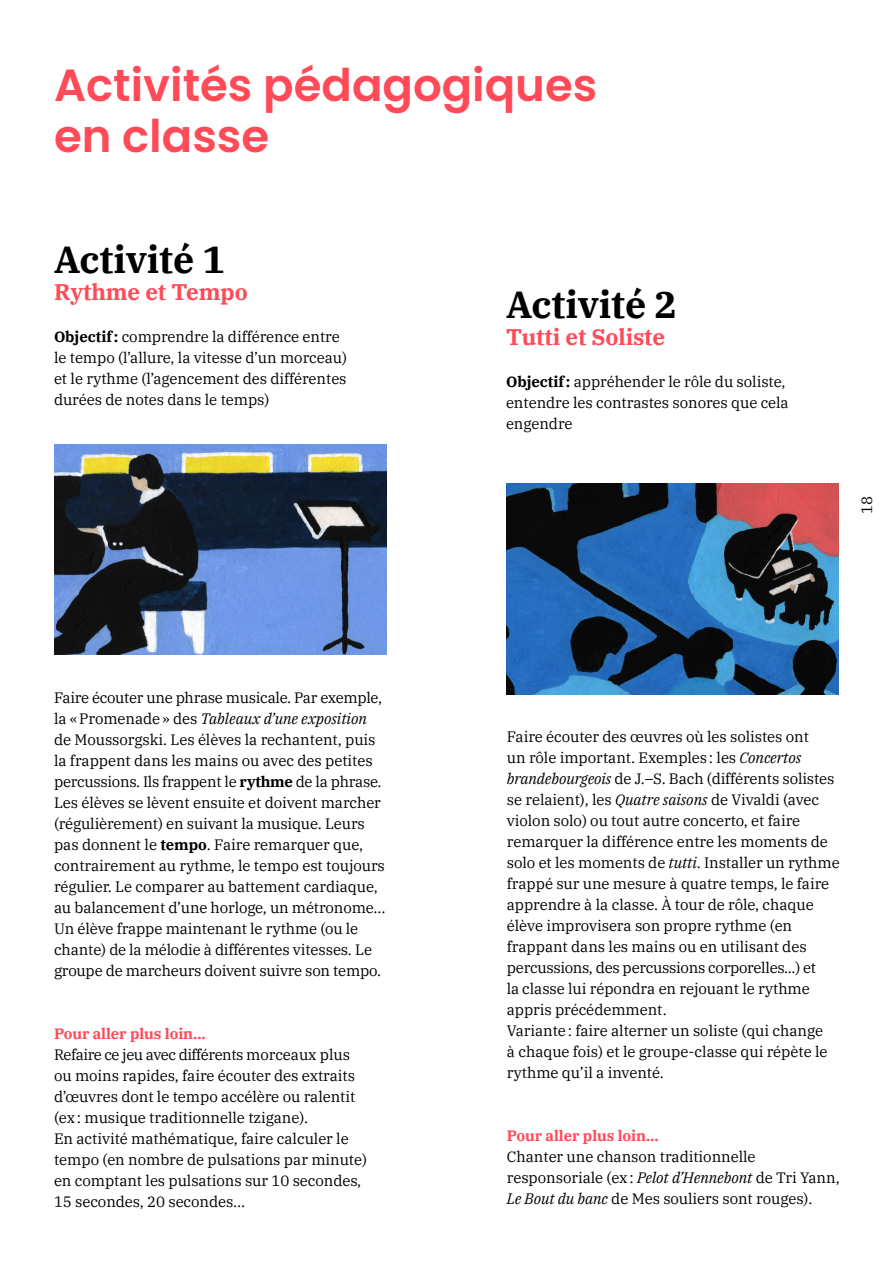
<style>
.page{position:relative;width:893px;height:1263px;background:#fff}
.page>*{position:absolute;margin:0;border:0;box-sizing:border-box;transform-origin:0 0}
.t1{font:600 45px/50.7px "Poppins";color:#ff4a58}
.t2{font:700 37.5px "IBM Plex Serif";letter-spacing:-.005em;color:#000}
.t3{font:700 22.5px "IBM Plex Serif";letter-spacing:-.005em;color:#ff4a58}
.t4{font:15px/21px "IBM Plex Serif";letter-spacing:-.005em;color:#000}
.t5{font:700 15px "IBM Plex Serif";letter-spacing:-.005em;color:#ff4a58}
.s1{font-weight:700}
.s2{font-style:italic}
</style>
<div class="page">
<img style="left:54px;top:444px;width:333px;height:211px">
<img style="left:506px;top:484px;width:333px;height:210px">
<h1 class="t1" style="left:54px;top:60px;width:545px">Activités pédagogiques en classe</h1>
<h2 class="t2" style="left:54px;top:230px;width:173px">Activité 1</h2>
<h3 class="t3" style="left:54px;top:274px;width:195px">Rythme et Tempo</h3>
<p class="t4" style="left:54px;top:325px;width:295px"><span class="s1">Objectif:</span> comprendre la différence entre le tempo (l’allure, la vitesse d’un morceau) et le rythme (l’agencement des différentes durées de notes dans le temps)</p>
<h2 class="t2" style="left:506px;top:275px;width:173px">Activité 2</h2>
<h3 class="t3" style="left:506px;top:319px;width:161px">Tutti et Soliste</h3>
<p class="t4" style="left:506px;top:370px;width:284px"><span class="s1">Objectif:</span> appréhender le rôle du soliste, entendre les contrastes sonores que cela engendre</p>
<p class="t4" style="left:855px;top:514px;width:19px;rotate:-90deg">18</p>
<p class="t4" style="left:54px;top:686px;width:333px">Faire écouter une phrase musicale. Par exemple, la «Promenade» des <span class="s2">Tableaux d’une exposition </span>de Moussorgski. Les élèves la rechantent, puis la frappent dans les mains ou avec des petites percussions. Ils frappent le <span class="s1">rythme</span> de la phrase.<br>Les élèves se lèvent ensuite et doivent marcher (régulièrement) en suivant la musique. Leurs pas donnent le <span class="s1">tempo</span>. Faire remarquer que, contrairement au rythme, le tempo est toujours régulier. Le comparer au battement cardiaque, au balancement d’une horloge, un métronome… Un élève frappe maintenant le rythme (ou le chante) de la mélodie à différentes vitesses. Le groupe de marcheurs doivent suivre son tempo.</p>
<p class="t5" style="left:54px;top:1022px;width:153px">Pour aller plus loin...</p>
<p class="t4" style="left:54px;top:1043px;width:315px">Refaire ce jeu avec différents morceaux plus ou moins rapides, faire écouter des extraits d’œuvres dont le tempo accélère ou ralentit (ex: musique traditionnelle tzigane).<br>En activité mathématique, faire calculer le tempo (en nombre de pulsations par minute) en comptant les pulsations sur 10 secondes, 15 secondes, 20 secondes…</p>
<p class="t4" style="left:507px;top:725px;width:334px">Faire écouter des œuvres où les solistes ont<br>un rôle important. Exemples: les <span class="s2">Concertos brandebourgeois</span> de J.–S. Bach (différents solistes se relaient), les <span class="s2">Quatre saisons</span> de Vivaldi (avec violon solo) ou tout autre concerto, et faire remarquer la différence entre les moments de solo et les moments de <span class="s2">tutti</span>. Installer un rythme frappé sur une mesure à quatre temps, le faire apprendre à la classe. À tour de rôle, chaque élève improvisera son propre rythme (en frappant dans les mains ou en utilisant des percussions, des percussions corporelles...) et<br>la classe lui répondra en rejouant le rythme appris précédemment.<br>Variante: faire alterner un soliste (qui change<br>à chaque fois) et le groupe-classe qui répète le rythme qu’il a inventé.</p>
<p class="t5" style="left:507px;top:1124px;width:153px">Pour aller plus loin...</p>
<p class="t4" style="left:507px;top:1145px;width:334px">Chanter une chanson traditionnelle responsoriale (ex: <span class="s2">Pelot d’Hennebont</span> de Tri Yann,<br><span class="s2">Le Bout du banc</span> de Mes souliers sont rouges).</p>
</div>
